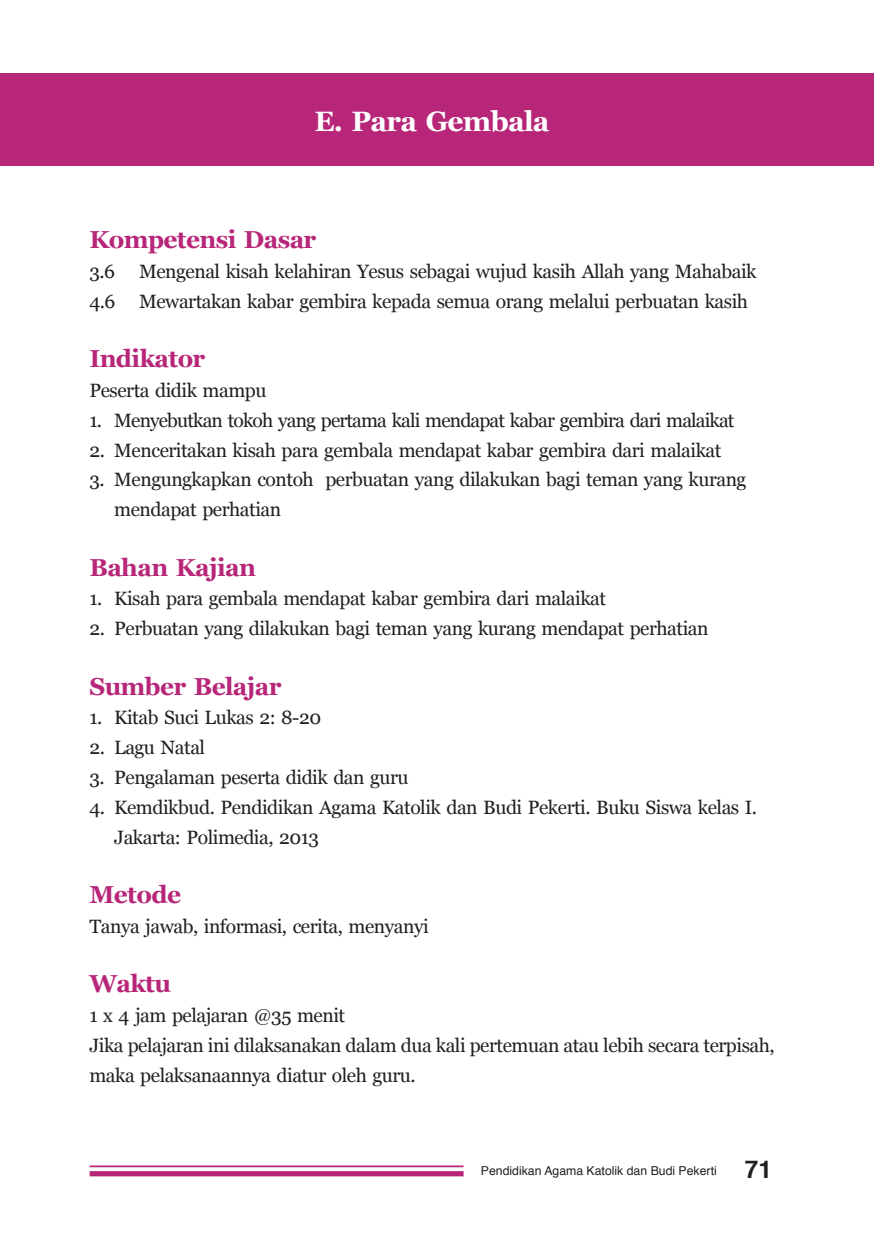
<style>
.page{position:relative;width:874px;height:1241px;background:#fff}
.page>*{position:absolute;margin:0;border:0;box-sizing:border-box;transform-origin:0 0}
.t1{font:700 28px "Georgia";letter-spacing:-.025em;color:#fff}
.t2{font:700 24.5px "Georgia";letter-spacing:-.025em;color:#b72678}
.t3{font:19.25px/29.8px "Georgia";letter-spacing:-.025em;color:#231f20}
.t4{font:19.25px "Georgia";letter-spacing:-.045em;color:#231f20}
.t5{font:12.25px "Helvetica";color:#231f20}
.s1{font-weight:700;font-size:24.5px}
</style>
<div class="page">
<hr style="left:90px;top:1165px;width:373px;height:1px;background:#b72678">
<svg style="left:90px;top:1171px;width:373px;height:5px;background:#b82b7b"></svg>
<div style="left:0;top:73px;width:873px;height:92px;background:#b72678"></div>
<h1 class="t1" style="left:314px;top:103px;width:237px">E. Para Gembala</h1>
<p class="t2" style="left:89px;top:224px;width:228px">Kompetensi Dasar</p>
<p class="t3" style="left:89px;top:257px;width:668px">3.6 Mengenal kisah kelahiran Yesus sebagai wujud kasih Allah yang Mahabaik<br>4.6 Mewartakan kabar gembira kepada semua orang melalui perbuatan kasih</p>
<p class="t2" style="left:89px;top:343px;width:117px">Indikator</p>
<p class="t3" style="left:89px;top:376px;width:178px">Peserta didik mampu</p>
<p class="t4" style="left:89px;top:408px;width:646px">1. Menyebutkan tokoh yang pertama kali mendapat kabar gembira dari malaikat</p>
<p class="t3" style="left:89px;top:435px;width:633px">2. Menceritakan kisah para gembala mendapat kabar gembira dari malaikat</p>
<p class="t3" style="left:114px;top:465px;width:633px;text-indent:-25px">3. Mengungkapkan contoh perbuatan yang dilakukan bagi teman yang kurang mendapat perhatian</p>
<p class="t2" style="left:89px;top:551px;width:168px">Bahan Kajian</p>
<p class="t3" style="left:89px;top:584px;width:518px">1. Kisah para gembala mendapat kabar gembira dari malaikat</p>
<p class="t3" style="left:89px;top:614px;width:620px">2. Perbuatan yang dilakukan bagi teman yang kurang mendapat perhatian</p>
<p class="t2" style="left:89px;top:670px;width:193px">Sumber Belajar</p>
<p class="t3" style="left:89px;top:703px;width:233px">1. Kitab Suci Lukas 2: 8-20</p>
<p class="t3" style="left:89px;top:733px;width:117px">2. Lagu Natal</p>
<p class="t3" style="left:89px;top:762px;width:320px">3. Pengalaman peserta didik dan guru</p>
<p class="t3" style="left:114px;top:792px;width:644px;text-indent:-25px">4. Kemdikbud. Pendidikan Agama Katolik dan Budi Pekerti. Buku Siswa kelas I.<br>Jakarta: Polimedia, 2013</p>
<p class="t2" style="left:89px;top:878px;width:93px">Metode</p>
<p class="t3" style="left:89px;top:911px;width:341px">Tanya jawab, informasi, cerita, menyanyi</p>
<p class="t2" style="left:89px;top:967px;width:83px">Waktu</p>
<p class="t3" style="left:89px;top:1000px;width:686px">1 x 4 jam pelajaran @35 menit<br>Jika pelajaran ini dilaksanakan dalam dua kali pertemuan atau lebih secara terpisah, maka pelaksanaannya diatur oleh guru.</p>
<p class="t5" style="left:480px;top:1160px;width:292px">Pendidikan Agama Katolik dan Budi Pekerti <span class="s1">71</span></p>
</div>
